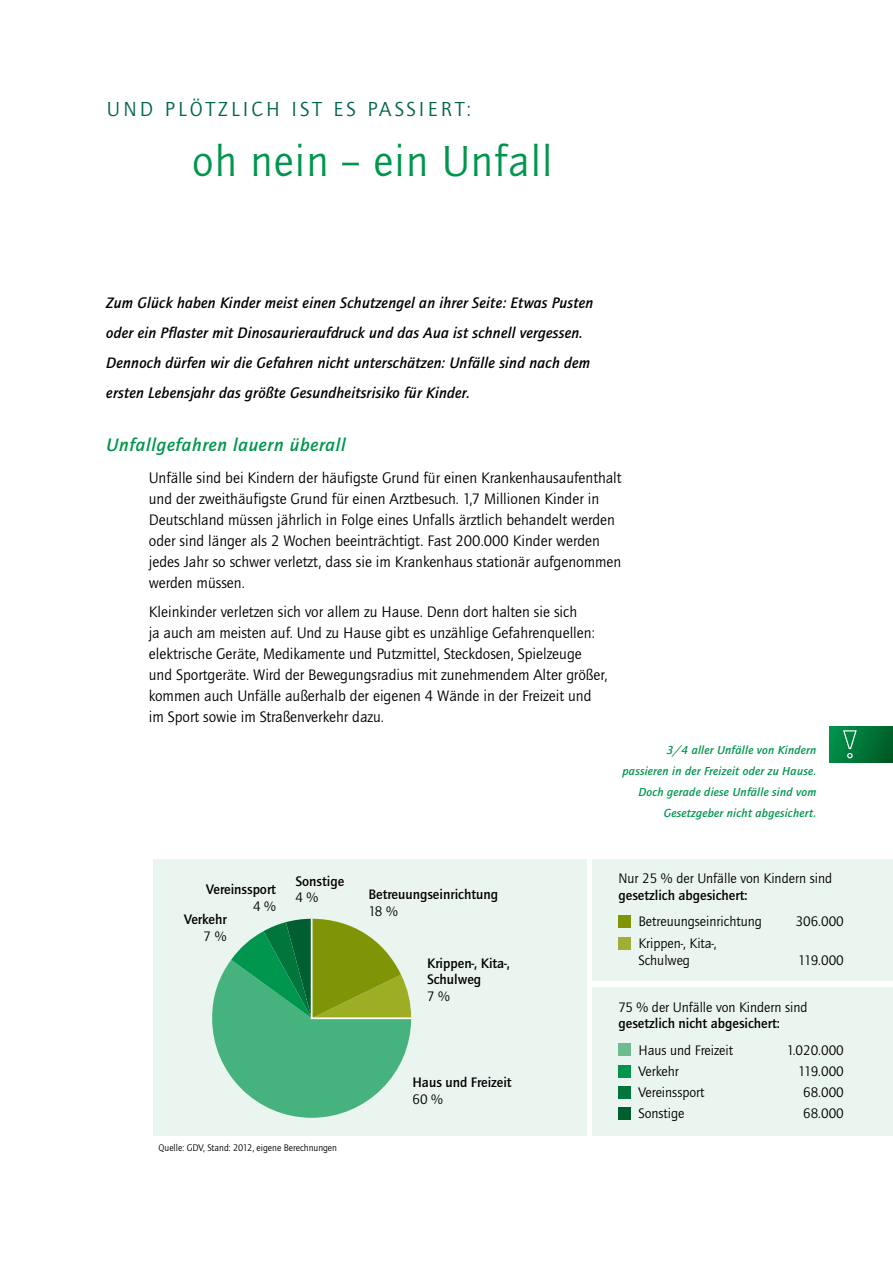
<style>
.page{position:relative;width:893px;height:1263px;background:#fff}
.page>*{position:absolute;margin:0;border:0;box-sizing:border-box;transform-origin:0 0}
.t1{font:45px "Quay Sans ITC Std";letter-spacing:.025em;color:#00964e}
.t2{font:21px "Quay Sans ITC Std";letter-spacing:.15em;color:#006550}
.t3{font:italic 500 18.75px "Quay Sans ITC Std";letter-spacing:.035em;color:#00964e}
.t4{font:15.75px/21px "Quay Sans ITC Std";color:#000}
.t5{font:italic 500 15.75px/30px "Quay Sans ITC Std";letter-spacing:.015em;color:#000}
.t6{font:14.25px/16.5px "Quay Sans ITC Std";color:#000}
.t7{font:500 14.25px/16.5px "Quay Sans ITC Std";color:#000}
.t8{font:italic 500 12px/21px "Quay Sans ITC Std";letter-spacing:.02em;color:#00964e;text-align:right}
.t9{font:9.9px "Quay Sans ITC Std";color:#000}
</style>
<div class="page">
<div style="left:829px;top:727px;width:64px;height:36px;background:linear-gradient(to right,#009049,#005d27)"></div>
<svg style="left:842px;top:730px;width:15px;height:29px"></svg>
<div style="left:153px;top:859px;width:434px;height:276px;background:#ebf5f0"></div>
<div style="left:593px;top:986px;width:300px;height:149px;background:#ebf5f0"></div>
<div style="left:618px;top:1043px;width:13px;height:13px;background:#6dbd91"></div>
<div style="left:618px;top:1064px;width:13px;height:13px;background:#00964e"></div>
<div style="left:618px;top:1086px;width:13px;height:13px;background:#00763d"></div>
<div style="left:618px;top:1107px;width:13px;height:13px;background:#005f30"></div>
<div style="left:593px;top:859px;width:300px;height:121px;background:#ebf5f0"></div>
<div style="left:618px;top:915px;width:13px;height:13px;background:#809506"></div>
<div style="left:618px;top:937px;width:13px;height:13px;background:#a1ad35"></div>
<svg style="left:212px;top:918px;width:200px;height:200px"></svg>
<h2 class="t2" style="left:107px;top:97px;width:365px">UND PLÖTZLICH IST ES PASSIERT:</h2>
<h1 class="t1" style="left:192px;top:134px;width:362px">oh nein - ein Unfall</h1>
<p class="t5" style="left:106px;top:288px;width:489px">Zum Glück haben Kinder meist einen Schutzengel an ihrer Seite: Etwas Pusten oder ein Pflaster mit Dinosaurieraufdruck und das Aua ist schnell vergessen.<br>Dennoch dürfen wir die Gefahren nicht unterschätzen: Unfälle sind nach dem ersten Lebensjahr das größte Gesundheitsrisiko für Kinder.</p>
<p class="t3" style="left:106px;top:434px;width:241px">Unfallgefahren lauern überall</p>
<p class="t4" style="left:149px;top:467px;width:474px">Unfälle sind bei Kindern der häufigste Grund für einen Krankenhausaufenthalt und der zweithäufigste Grund für einen Arztbesuch. 1,7 Millionen Kinder in Deutschland müssen jährlich in Folge eines Unfalls ärztlich behandelt werden oder sind länger als 2 Wochen beeinträchtigt. Fast 200.000 Kinder werden jedes Jahr so schwer verletzt, dass sie im Krankenhaus stationär aufgenommen werden müssen.</p>
<p class="t4" style="left:149px;top:601px;width:460px">Kleinkinder verletzen sich vor allem zu Hause. Denn dort halten sie sich<br>ja auch am meisten auf. Und zu Hause gibt es unzählige Gefahrenquellen: elektrische Geräte, Medikamente und Putzmittel, Steckdosen, Spielzeuge und Sportgeräte. Wird der Bewegungsradius mit zunehmendem Alter größer, kommen auch Unfälle außerhalb der eigenen 4 Wände in der Freizeit und im Sport sowie im Straßenverkehr dazu.</p>
<p class="t7" style="left:206px;top:881px;width:71px">Vereinssport</p>
<p class="t6" style="left:253px;top:898px;width:24px">4 %</p>
<p class="t7" style="left:184px;top:911px;width:44px">Verkehr</p>
<p class="t6" style="left:204px;top:927px;width:24px">7 %</p>
<p class="t7" style="left:295px;top:873px;width:50px">Sonstige</p>
<p class="t6" style="left:295px;top:889px;width:24px">4 %</p>
<p class="t7" style="left:368px;top:886px;width:131px">Betreuungseinrichtung</p>
<p class="t6" style="left:368px;top:902px;width:31px">18 %</p>
<p class="t7" style="left:427px;top:955px;width:84px">Krippen-, Kita-,<br>Schulweg</p>
<p class="t6" style="left:427px;top:988px;width:24px">7 %</p>
<p class="t9" style="left:159px;top:1142px;width:180px">Quelle: GDV, Stand: 2012, eigene Berechnungen</p>
<p class="t7" style="left:412px;top:1074px;width:101px">Haus und Freizeit</p>
<p class="t6" style="left:412px;top:1091px;width:32px">60 %</p>
<p class="t8" style="left:623px;top:739px;width:195px">3/4 aller Unfälle von Kindern passieren in der Freizeit oder zu Hause.<br>Doch gerade diese Unfälle sind vom Gesetzgeber nicht abgesichert.</p>
<p class="t6" style="left:618px;top:870px;width:215px">Nur 25 % der Unfälle von Kindern sind</p>
<p class="t7" style="left:618px;top:887px;width:131px">gesetzlich abgesichert:</p>
<p class="t6" style="left:638px;top:913px;width:125px">Betreuungseinrichtung</p>
<p class="t6" style="left:795px;top:913px;width:50px">306.000</p>
<p class="t6" style="left:638px;top:935px;width:80px">Krippen-, Kita-,<br>Schulweg</p>
<p class="t6" style="left:798px;top:952px;width:47px">119.000</p>
<p class="t6" style="left:618px;top:999px;width:191px">75 % der Unfälle von Kindern sind</p>
<p class="t7" style="left:618px;top:1015px;width:163px">gesetzlich nicht abgesichert:</p>
<p class="t6" style="left:638px;top:1041px;width:96px">Haus und Freizeit</p>
<p class="t6" style="left:787px;top:1041px;width:58px">1.020.000</p>
<p class="t6" style="left:638px;top:1063px;width:42px">Verkehr</p>
<p class="t6" style="left:798px;top:1063px;width:47px">119.000</p>
<p class="t6" style="left:638px;top:1084px;width:68px">Vereinssport</p>
<p class="t6" style="left:803px;top:1084px;width:42px">68.000</p>
<p class="t6" style="left:638px;top:1105px;width:48px">Sonstige</p>
<p class="t6" style="left:803px;top:1105px;width:42px">68.000</p>
</div>
